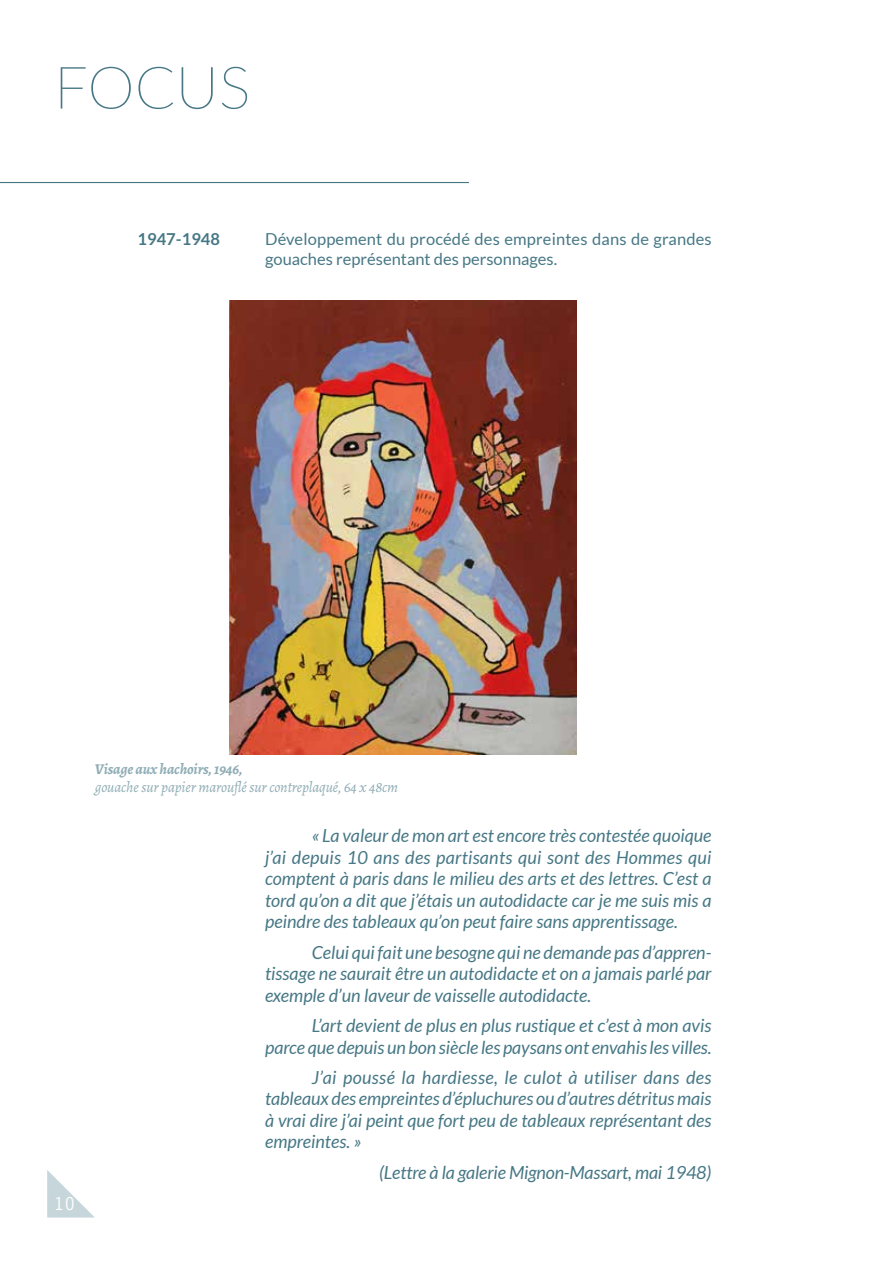
<style>
.page{position:relative;width:893px;height:1263px;background:#fff}
.page>*{position:absolute;margin:0;border:0;box-sizing:border-box;transform-origin:0 0}
.t1{font:100 58.8px "Lato";color:#467785}
.t2{font:italic 18px/21.6px "Lato";color:#467785;text-align:justify}
.t3{font:700 18px "Letter Gothic";color:#fff}
.t4{font:16.5px/19.8px "Lato";letter-spacing:.01em;color:#467785}
.t5{font:700 16.5px "Lato";color:#467785}
.t6{font:italic 15px "Alegreya";letter-spacing:-.01em;color:#90adb6}
.t7{font:italic 700 15px "Alegreya";letter-spacing:-.01em;color:#90adb6}
</style>
<div class="page">
<svg style="left:47px;top:1170px;width:47px;height:47px"></svg>
<hr style="left:0;top:182px;width:469px;height:1px;background:#467785">
<img style="left:230px;top:300px;width:346px;height:454px">
<h1 class="t1" style="left:54px;top:47px;width:198px">FOCUS</h1>
<p class="t5" style="left:138px;top:229px;width:84px">1947-1948</p>
<p class="t4" style="left:265px;top:229px;width:448px">Développement du procédé des empreintes dans de grandes gouaches représentant des personnages.</p>
<p class="t3" style="left:54px;top:1193px;width:23px">10</p>
<p class="t7" style="left:95px;top:760px;width:149px">Visage aux hachoirs, 1946,</p>
<p class="t6" style="left:95px;top:778px;width:305px">gouache sur papier marouflé sur contreplaqué, 64 x 48cm</p>
<p class="t2" style="left:265px;top:825px;width:448px;text-indent:47px">« La valeur de mon art est encore très contestée quoique j’ai depuis 10 ans des partisants qui sont des Hommes qui comptent à paris dans le milieu des arts et des lettres. C’est a tord qu’on a dit que j’étais un autodidacte car je me suis mis a peindre des tableaux qu’on peut faire sans apprentissage.</p>
<p class="t2" style="left:265px;top:942px;width:448px;text-indent:47px">Celui qui fait une besogne qui ne demande pas d’appren&shy;tissage ne saurait être un autodidacte et on a jamais parlé par exemple d’un laveur de vaisselle autodidacte.</p>
<p class="t2" style="left:265px;top:1015px;width:448px;text-align:right">L’art devient de plus en plus rustique et c’est à mon avis<br>parce que depuis un bon siècle les paysans ont envahis les villes.</p>
<p class="t2" style="left:265px;top:1067px;width:448px;text-indent:47px">J’ai poussé la hardiesse, le culot à utiliser dans des tableaux des empreintes d’épluchures ou d’autres détritus mais à vrai dire j’ai peint que fort peu de tableaux représentant des empreintes. »</p>
<p class="t2" style="left:379px;top:1162px;width:334px">(Lettre à la galerie Mignon-Massart, mai 1948)</p>
</div>
